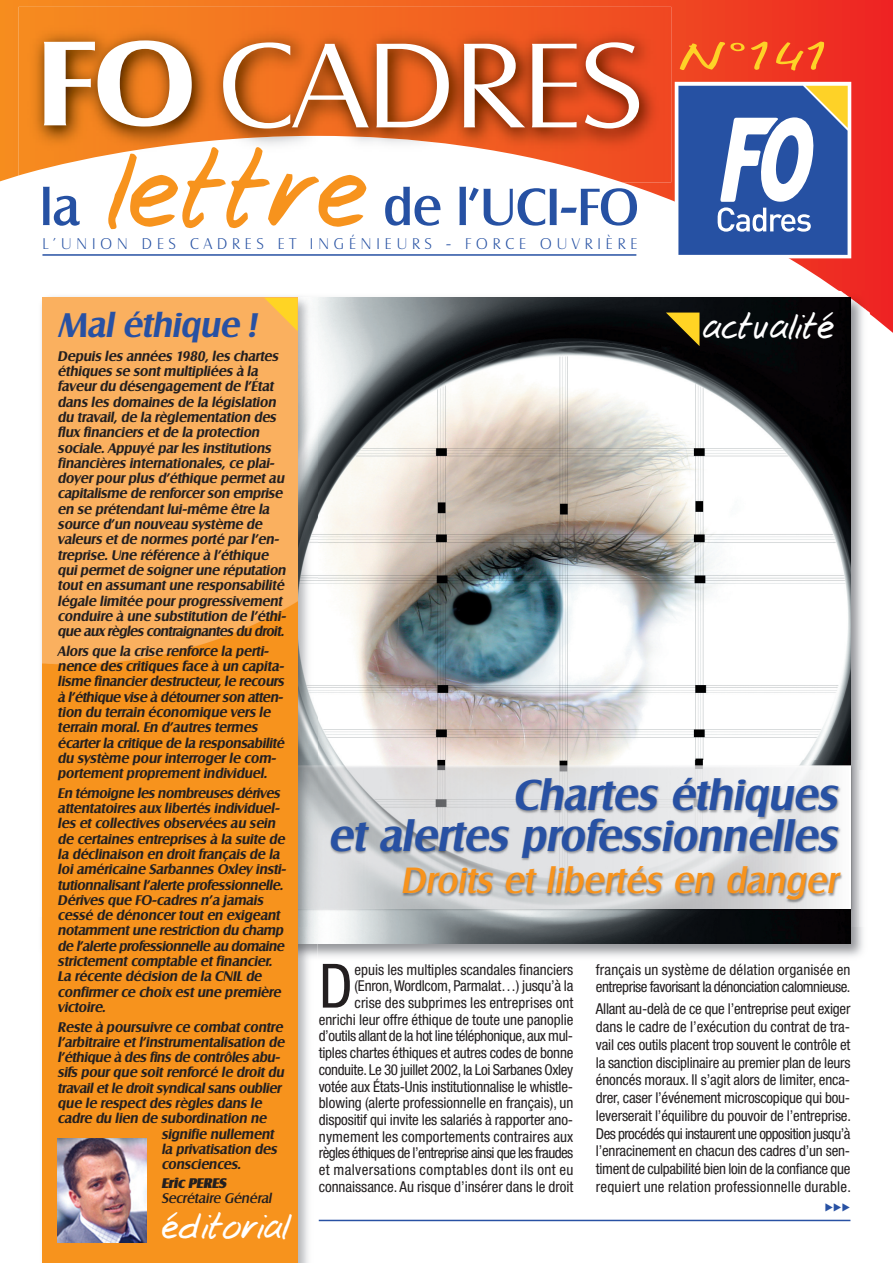
<style>
.page{position:relative;width:893px;height:1263px;background:#fff}
.page>*{position:absolute;margin:0;border:0;box-sizing:border-box;transform-origin:0 0}
.t1{font:300 115.95px "Salzburg";color:#fff;scale:1.11 1}
.t2{font:condensed 61.2px "Helvetica Neue";color:#231f20}
.t3{font:500 50.4px "Salzburg";color:#2651a3}
.t4{font:italic 600 41.7px/40.3px "Salzburg";color:#2851a3;text-align:right}
.t5{font:italic 40.35px "Josschrift";color:#fed227;scale:1.86 1}
.t6{font:36px "Josschrift";letter-spacing:-.005em;color:#fff}
.t7{font:italic 500 35.25px "Salzburg";color:#f7931d}
.t8{font:italic 600 33px "Salzburg";color:#2851a3}
.t9{font:condensed 15px/16.6px "Helvetica Neue";letter-spacing:-.005em;color:#231f20;text-align:right}
.t10{font:condensed 15px/17.7px "Helvetica Neue";letter-spacing:-.03em;color:#231f20}
.t11{font:200 15px "Salzburg";letter-spacing:.33em;color:#2651a3}
.t12{font:italic 600 13.5px/15.3px "Salzburg";color:#231f20}
.t13{font:italic 500 13.5px "Salzburg";color:#231f20}
.t14{font:italic 800 13.5px "Salzburg";color:#231f20}
.s1{font-weight:600}
.s2{font-family:"Josschrift";font-weight:400;font-size:107.85px;color:#f7931d}
</style>
<div class="page">
<svg style="left:0;top:0;width:893px;height:333px"></svg>
<img style="left:19px;top:7px;width:652px;height:175px">
<div style="left:675px;top:82px;width:176px;height:176px;background:#fff"></div>
<svg style="left:678px;top:86px;width:170px;height:169px"></svg>
<hr style="left:42px;top:254px;width:594px;height:2px;background:#2651a3">
<img style="left:317px;top:291px;width:553px;height:666px">
<img style="left:317px;top:298px;width:533px;height:645px">
<svg style="left:666px;top:313px;width:33px;height:33px"></svg>
<hr style="left:319px;top:1220px;width:531px;height:1px;background:#2851a3">
<svg style="left:850px;top:760px;width:8px;height:10px"></svg>
<img style="left:317px;top:760px;width:533px;height:166px">
<img style="left:858px;top:770px;width:12px;height:156px">
<svg style="left:850px;top:916px;width:8px;height:10px"></svg>
<img style="left:850px;top:770px;width:8px;height:146px">
<img style="left:35px;top:291px;width:273px;height:972px">
<img style="left:36px;top:291px;width:281px;height:672px">
<img style="left:298px;top:298px;width:19px;height:645px">
<img style="left:38px;top:760px;width:5px;height:156px">
<div style="left:43px;top:298px;width:255px;height:965px;background:#f7931d"></div>
<div style="left:43px;top:298px;width:255px;height:367px;background:#fab05f"></div>
<svg style="left:264px;top:298px;width:34px;height:33px"></svg>
<img style="left:57px;top:1138px;width:89px;height:105px">
<h1 class="t1" style="left:37px;top:20px;width:547px"><span class="s1">FO</span> CADRES</h1>
<h3 class="t5" style="left:679px;top:31px;width:93px">N°141</h3>
<h3 class="t3" style="left:40px;top:178px;width:600px">la <span class="s2">lettre</span> de l'UCI-FO</h3>
<p class="t11" style="left:43px;top:235px;width:596px">L'UNION DES CADRES ET INGÉNIEURS - FORCE OUVRIÈRE</p>
<h3 class="t8" style="left:58px;top:306px;width:199px">Mal éthique !</h3>
<p class="t12" style="left:58px;top:348px;width:230px">Depuis les années 1980, les chartes éthiques se sont multipliées à la faveur du désengagement de l’État dans les domaines de la législation du travail, de la règlementation des flux financiers et de la protection sociale. Appuyé par les institutions financières internationales, ce plai&shy;doyer pour plus d’éthique permet au capitalisme de renforcer son emprise en se prétendant lui-même être la source d’un nouveau système de valeurs et de normes porté par l’en&shy;treprise. Une référence à l’éthique qui permet de soigner une réputation tout en assumant une responsabilité légale limitée pour progressivement conduire à une substitution de l’éthi&shy;que aux règles contraignantes du droit.</p>
<p class="t12" style="left:58px;top:643px;width:228px">Alors que la crise renforce la perti&shy;nence des critiques face à un capita&shy;lisme financier destructeur, le recours à l’éthique vise à détourner son atten&shy;tion du terrain économique vers le terrain moral. En d’autres termes écarter la critique de la responsabilité du système pour interroger le com&shy;portement proprement individuel.</p>
<p class="t12" style="left:58px;top:785px;width:230px">En témoigne les nombreuses dérives attentatoires aux libertés individuel&shy;les et collectives observées au sein de certaines entreprises à la suite de la déclinaison en droit français de la loi américaine Sarbannes Oxley insti&shy;tutionnalisant l’alerte professionnelle.<br>Dérives que FO-cadres n’a jamais cessé de dénoncer tout en exigeant notamment une restriction du champ de l’alerte professionnelle au domaine strictement comptable et financier.<br>La récente décision de la CNIL de confirmer ce choix est une première victoire.</p>
<p class="t12" style="left:58px;top:1019px;width:226px">Reste à poursuivre ce combat contre</p>
<p class="t12" style="left:58px;top:1034px;width:228px">l’arbitraire et l’instrumentalisation de</p>
<p class="t12" style="left:58px;top:1050px;width:224px">l’éthique à des fins de contrôles abu-</p>
<p class="t12" style="left:58px;top:1065px;width:228px">sifs pour que soit renforcé le droit du</p>
<p class="t12" style="left:58px;top:1080px;width:225px">travail et le droit syndical sans oublier</p>
<p class="t12" style="left:58px;top:1096px;width:205px">que le respect des règles dans le</p>
<p class="t12" style="left:58px;top:1111px;width:210px">cadre du lien de subordination ne</p>
<p class="t12" style="left:161px;top:1126px;width:114px">signifie nullement</p>
<p class="t12" style="left:161px;top:1141px;width:117px">la privatisation des</p>
<p class="t12" style="left:161px;top:1157px;width:81px">consciences.</p>
<p class="t14" style="left:161px;top:1176px;width:66px">Eric PERES</p>
<p class="t13" style="left:161px;top:1191px;width:112px">Secrétaire Général</p>
<h3 class="t6" style="left:161px;top:1204px;width:129px">éditorial</h3>
<h3 class="t6" style="left:703px;top:305px;width:133px">actualité</h3>
<h3 class="t4" style="left:328px;top:776px;width:511px">Chartes éthiques<br>et alertes professionnelles</h3>
<h3 class="t7" style="left:401px;top:860px;width:438px">Droits et libertés en danger</h3>
<p class="t9" style="left:319px;top:962px;width:256px">epuis les multiples scandales financiers (Enron,Wordlcom, Parmalat…) jusqu’à la<br>crise des subprimes les entreprises ont enrichi leur offre éthique de toute une panoplie d’outils allant de la hot line téléphonique, aux mul&shy;tiples chartes éthiques et autres codes de bonne conduite. Le 30 juillet 2002,la Loi Sarbanes Oxley votée aux États-Unis institutionnalise le whistle&shy;blowing (alerte professionnelle en français), un dispositif qui invite les salariés à rapporter ano&shy;nymement les comportements contraires aux règles éthiques de l’entreprise ainsi que les fraudes et malversations comptables dont ils ont eu connaissance. Au risque d’insérer dans le droit</p>
<p class="t10" style="left:596px;top:962px;width:256px">français un système de délation organisée en entreprise favorisant la dénonciation calomnieuse.</p>
<h2 class="t2" style="left:319px;top:964px;width:36px">D</h2>
<p class="t9" style="left:596px;top:1001px;width:257px;line-height:17.7px;text-align:justify">Allant au-delà de ce que l’entreprise peut exiger dans le cadre de l’exécution du contrat de tra&shy;vail ces outils placent trop souvent le contrôle et la sanction disciplinaire au premier plan de leurs énoncés moraux. Il s’agit alors de limiter, enca&shy;drer, caser l’événement microscopique qui bou&shy;leverserait l’équilibre du pouvoir de l’entreprise.<br>Des procédés qui instaurent une opposition jusqu’à l’enracinement en chacun des cadres d’un sen&shy;timent de culpabilité bien loin de la confiance que requiert une relation professionnelle durable.</p>
</div>
